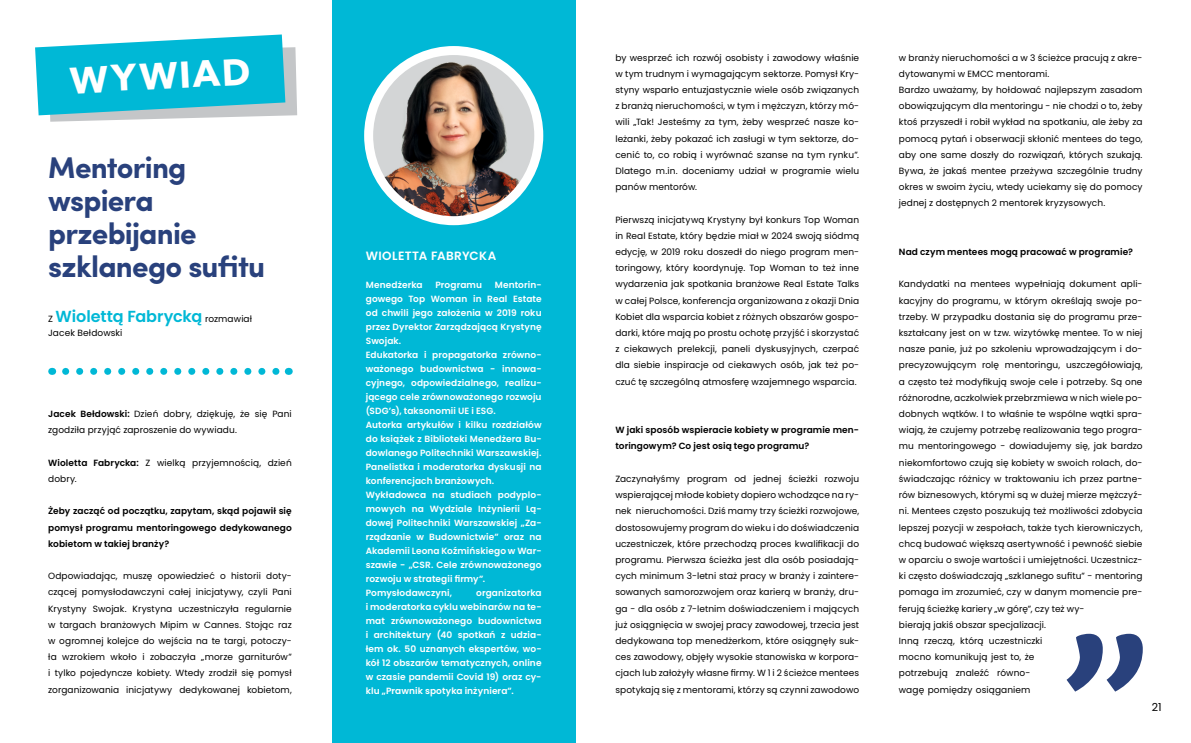
<style>
.page{position:relative;width:1191px;height:743px;background:#fff}
.page>*{position:absolute;margin:0;border:0;box-sizing:border-box;transform-origin:0 0}
.t1{font:700 37px "Avenir Next LT Pro";color:#fff}
.t2{font:700 30px/33px "Sofia Pro";letter-spacing:-.025em;color:#29417c}
.t3{font:600 16px "Poppins";letter-spacing:-.005em;color:#00b8d6}
.t4{font:600 12px "Poppins";letter-spacing:.03em;color:#fff}
.t5{font:11px "Poppins";color:#000}
.t6{font:9px/16.2px "Poppins";letter-spacing:.01em;color:#000}
.t7{font:600 9px/14px "Poppins";letter-spacing:.01em;color:#fff}
.t8{font:600 9px/16.2px "Poppins";letter-spacing:.01em;color:#000;text-align:justify}
.s1{font-weight:400;font-size:9px;color:#000}
.s2{font-weight:600}
</style>
<div class="page">
<div style="left:332px;top:0;width:243px;height:743px;background:#00b8d6"></div>
<img style="left:369px;top:56px;width:170px;height:165px">
<div style="left:364px;top:46px;width:179px;height:179px;border:9px solid #fff;border-radius:50%"></div>
<svg style="left:35px;top:34px;width:262px;height:88px;background:#3cc3d9"></svg>
<svg style="left:66px;top:368px;width:214px;height:7px"></svg>
<svg style="left:1066px;top:634px;width:76px;height:57px"></svg>
<h1 class="t1" style="left:69px;top:58px;width:182px;rotate:-3deg">WYWIAD</h1>
<h2 class="t2" style="left:48px;top:149px;width:218px">Mentoring wspiera przebijanie szklanego sufitu</h2>
<h3 class="t3" style="left:48px;top:307px;width:205px"><span class="s1">Z</span> Wiolettą Fabrycką <span class="s1">rozmawiał</span></h3>
<p class="t6" style="left:48px;top:325px;width:76px">Jacek Bełdowski</p>
<p class="t6" style="left:48px;top:406px;width:245px"><span class="s2">Jacek Bełdowski:</span> Dzień dobry, dziękuję, że się Pani zgodziła przyjąć zaproszenie do wywiadu.</p>
<p class="t6" style="left:48px;top:454px;width:245px"><span class="s2">Wioletta Fabrycka:</span> Z wielką przyjemnością, dzień dobry.</p>
<p class="t8" style="left:48px;top:503px;width:245px">Żeby zacząć od początku, zapytam, skąd pojawił się pomysł programu mentoringowego dedykowanego kobietom w takiej branży?</p>
<p class="t6" style="left:48px;top:568px;width:245px;text-align:justify">Odpowiadając, muszę opowiedzieć o historii doty&shy;czącej pomysłodawczyni całej inicjatywy, czyli Pani Krystyny Swojak. Krystyna uczestniczyła regularnie w targach branżowych Mipim w Cannes. Stojąc raz w ogromnej kolejce do wejścia na te targi, potoczy&shy;ła wzrokiem wkoło i zobaczyła „morze garniturów” i tylko pojedyncze kobiety. Wtedy zrodził się pomysł zorganizowania inicjatywy dedykowanej kobietom,</p>
<h3 class="t4" style="left:366px;top:249px;width:132px">WIOLETTA FABRYCKA</h3>
<p class="t7" style="left:366px;top:278px;width:58px">Menedżerka</p>
<p class="t7" style="left:435px;top:278px;width:48px">Programu</p>
<p class="t7" style="left:366px;top:278px;width:177px;text-indent:129px">Mentorin&shy;gowego Top Woman in Real Estate od chwili jego założenia w 2019 roku przez Dyrektor Zarządzającą Krystynę<br>Swojak.<br>Edukatorka i propagatorka zrówno&shy;ważonego budownictwa - innowa&shy;cyjnego, odpowiedzialnego, realizu&shy;jącego cele zrównoważonego rozwoju (SDG’s), taksonomii UE i ESG.<br>Autorka artykułów i kilku rozdziałów do książek z Biblioteki Menedżera Bu&shy;dowlanego Politechniki Warszawskiej.<br>Panelistka i moderatorka dyskusji na konferencjach branżowych.<br>Wykładowca na studiach podyplo&shy;mowych na Wydziale Inżynierii Lą&shy;dowej Politechniki Warszawskiej „Za&shy;rządzanie w Budownictwie” oraz na<br>Akademii Leona Koźmińskiego w War&shy;szawie - „CSR. Cele zrównoważonego rozwoju w strategii firmy”.<br>Pomysłodawczyni,</p>
<p class="t7" style="left:366px;top:586px;width:177px;text-align:justify;text-indent:110px">organizatorka i moderatorka cyklu webinarów na te&shy;mat zrównoważonego budownictwa i architektury (40 spotkań z udzia&shy;łem ok. 50 uznanych ekspertów, wo&shy;kół 12 obszarów tematycznych, online w czasie pandemii Covid 19) oraz cy&shy;klu „Prawnik spotyka inżyniera”.</p>
<p class="t6" style="left:615px;top:49px;width:245px;text-align:justify">by wesprzeć ich rozwój osobisty i zawodowy właśnie w tym trudnym i wymagającym sektorze. Pomysł Kry&shy;styny wsparło entuzjastycznie wiele osób związanych z branżą nieruchomości, w tym i mężczyzn, którzy mó&shy;wili „Tak! Jesteśmy za tym, żeby wesprzeć nasze ko&shy;leżanki, żeby pokazać ich zasługi w tym sektorze, do&shy;cenić to, co robią i wyrównać szanse na tym rynku”.<br>Dlatego m.in. doceniamy udział w programie wielu panów mentorów.</p>
<p class="t6" style="left:615px;top:211px;width:245px;text-align:justify">Pierwszą inicjatywą Krystyny był konkurs Top Woman in Real Estate, który będzie miał w 2024 swoją siódmą edycję, w 2019 roku doszedł do niego program men&shy;toringowy, który koordynuję. Top Woman to też inne wydarzenia jak spotkania branżowe Real Estate Talks w całej Polsce, konferencja organizowana z okazji Dnia Kobiet dla wsparcia kobiet z różnych obszarów gospo&shy;darki, które mają po prostu ochotę przyjść i skorzystać z ciekawych prelekcji, paneli dyskusyjnych, czerpać dla siebie inspiracje od ciekawych osób, jak też po&shy;czuć tę szczególną atmosferę wzajemnego wsparcia.</p>
<p class="t8" style="left:615px;top:422px;width:245px">W jaki sposób wspieracie kobiety w programie men&shy;toringowym? Co jest osią tego programu?</p>
<p class="t6" style="left:615px;top:470px;width:245px;text-align:justify">Zaczynałyśmy program od jednej ścieżki rozwoju wspierającej młode kobiety dopiero wchodzące na ry&shy;nek nieruchomości. Dziś mamy trzy ścieżki rozwojowe, dostosowujemy program do wieku i do doświadczenia uczestniczek, które przechodzą proces kwalifikacji do programu. Pierwsza ścieżka jest dla osób posiadają&shy;cych minimum 3-letni staż pracy w branży i zaintere&shy;sowanych samorozwojem oraz karierą w branży, dru&shy;ga - dla osób z 7-letnim doświadczeniem i mających już osiągnięcia w swojej pracy zawodowej, trzecia jest dedykowana top menedżerkom, które osiągnęły suk&shy;ces zawodowy, objęły wysokie stanowiska w korpora&shy;cjach lub założyły własne firmy. W 1 i 2 ścieżce mentees spotykają się z mentorami, którzy są czynni zawodowo</p>
<p class="t6" style="left:899px;top:49px;width:245px">w branży nieruchomości a w 3 ścieżce pracują z akre&shy;dytowanymi w EMCC mentorami.<br>Bardzo uważamy, by hołdować najlepszym zasadom obowiązującym dla mentoringu - nie chodzi o to, żeby ktoś przyszedł i robił wykład na spotkaniu, ale żeby za pomocą pytań i obserwacji skłonić mentees do tego, aby one same doszły do rozwiązań, których szukają.<br>Bywa, że jakaś mentee przeżywa szczególnie trudny okres w swoim życiu, wtedy uciekamy się do pomocy jednej z dostępnych 2 mentorek kryzysowych.</p>
<p class="t8" style="left:899px;top:244px;width:235px">Nad czym mentees mogą pracować w programie?</p>
<p class="t6" style="left:899px;top:276px;width:245px">Kandydatki na mentees wypełniają dokument apli&shy;kacyjny do programu, w którym określają swoje po&shy;trzeby. W przypadku dostania się do programu prze&shy;kształcany jest on w tzw. wizytówkę mentee. To w niej nasze panie, już po szkoleniu wprowadzającym i do&shy;precyzowującym rolę mentoringu, uszczegółowiają, a często też modyfikują swoje cele i potrzeby. Są one różnorodne, aczkolwiek przebrzmiewa w nich wiele po&shy;dobnych wątków. I to właśnie te wspólne wątki spra&shy;wiają, że czujemy potrzebę realizowania tego progra&shy;mu mentoringowego - dowiadujemy się, jak bardzo niekomfortowo czują się kobiety w swoich rolach, do&shy;świadczając różnicy w traktowaniu ich przez partne&shy;rów biznesowych, którymi są w dużej mierze mężczyź&shy;ni. Mentees często poszukują też możliwości zdobycia lepszej pozycji w zespołach, także tych kierowniczych, chcą budować większą asertywność i pewność siebie w oparciu o swoje wartości i umiejętności. Uczestnicz&shy;ki często doświadczają „szklanego sufitu” - mentoring pomaga im zrozumieć, czy w danym momencie pre&shy;ferują ścieżkę kariery „w górę”, czy też wy-<br>bierają jakiś obszar specjalizacji.<br>Inną rzeczą, którą uczestniczki<br>mocno komunikują jest to, że<br>potrzebują znaleźć równo-<br>wagę pomiędzy osiąganiem</p>
<p class="t5" style="left:1151px;top:701px;width:11px">21</p>
</div>
